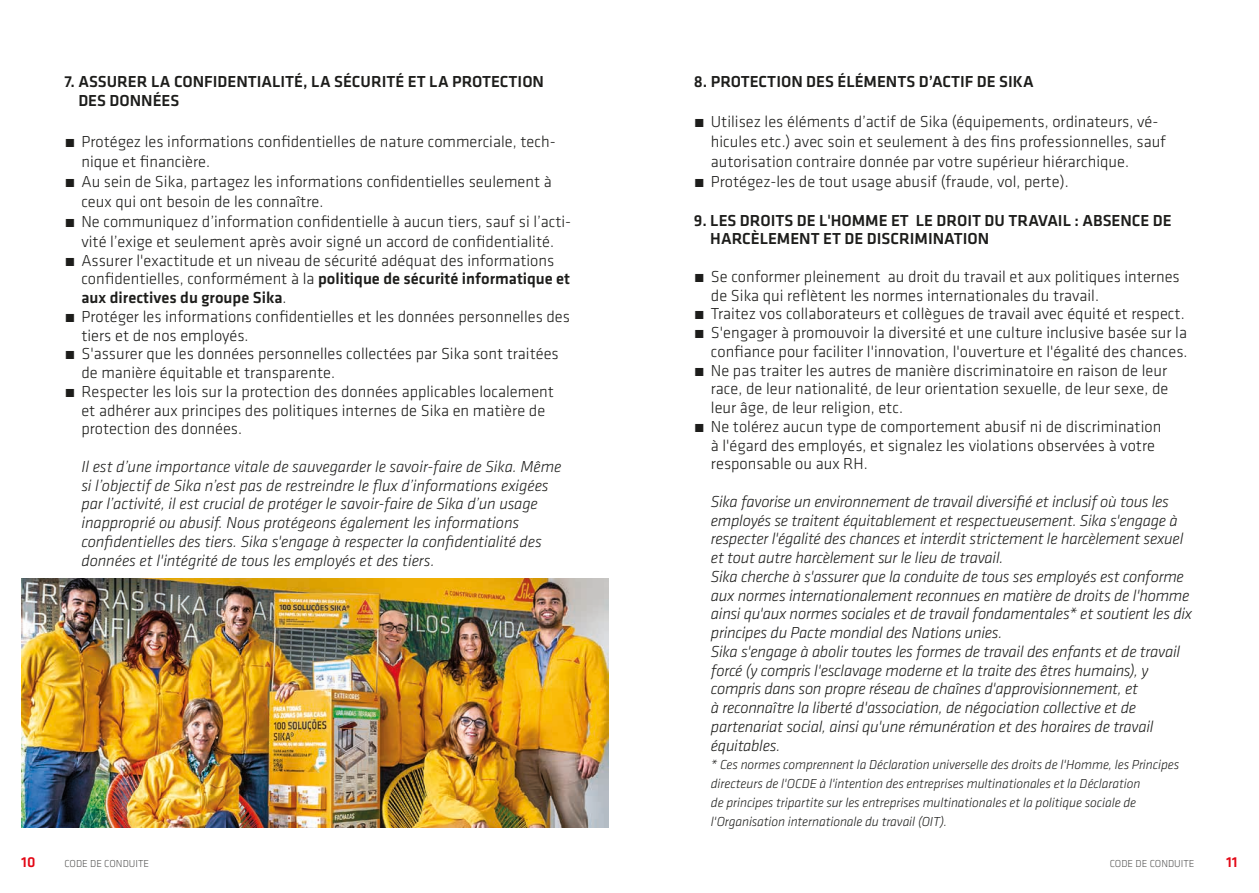
<style>
.page{position:relative;width:1259px;height:893px;background:#fff}
.page>*{position:absolute;margin:0;border:0;box-sizing:border-box;transform-origin:0 0}
.t1{font:300 16.5px/18.8px "Klavika";color:#1d1d1b}
.t2{font:italic 300 16.5px/18.8px "Klavika";letter-spacing:-.015em;color:#1d1d1b}
.Sub-chapter{font:500 16.5px/18.8px "Klavika";color:#1d1d1b}
.SI_Klavika_copy{font:500 16.5px "Klavika";color:#1d1d1b}
.t3{font:500 15px "Klavika";color:#e30614}
.t4{font:italic 300 13.5px/18.8px "Klavika";letter-spacing:-.005em;color:#1d1d1b}
.t5{font:300 10.5px "Klavika";color:#575756}
.s1{font-weight:500}
</style>
<div class="page">
<img style="left:21px;top:578px;width:587px;height:249px">
<p class="Sub-chapter" style="left:78px;top:72px;width:467px;text-indent:-14px">7. ASSURER LA CONFIDENTIALITÉ, LA SÉCURITÉ ET LA PROTECTION<br>DES DONNÉES</p>
<p class="t1" style="left:81px;top:131px;width:476px;line-height:20px;text-indent:-17px">́ Protégez les informations confidentielles de nature commerciale, tech&shy;nique et financière.</p>
<p class="t1" style="left:81px;top:171px;width:472px;line-height:20px;text-indent:-17px">́ Au sein de Sika, partagez les informations confidentielles seulement à ceux qui ont besoin de les connaître.</p>
<p class="t1" style="left:64px;top:211px;width:508px;line-height:20px;text-align:center">́ Ne communiquez d’information confidentielle à aucun tiers, sauf si l’acti&shy;vité l’exige et seulement après avoir signé un accord de confidentialité.</p>
<p class="t1" style="left:81px;top:251px;width:490px;text-indent:-17px">́ Assurer l'exactitude et un niveau de sécurité adéquat des informations confidentielles, conformément à la <span class="s1">politique de sécurité informatique et aux directives du groupe Sika</span>.</p>
<p class="t1" style="left:81px;top:307px;width:490px;text-indent:-17px">́ Protéger les informations confidentielles et les données personnelles des tiers et de nos employés.</p>
<p class="t1" style="left:81px;top:344px;width:479px;text-indent:-17px">́ S'assurer que les données personnelles collectées par Sika sont traitées de manière équitable et transparente.</p>
<p class="t1" style="left:81px;top:382px;width:474px;text-indent:-17px">́ Respecter les lois sur la protection des données applicables localement et adhérer aux principes des politiques internes de Sika en matière de protection des données.</p>
<p class="t2" style="left:81px;top:457px;width:481px">Il est d’une importance vitale de sauvegarder le savoir-faire de Sika. Même si l’objectif de Sika n’est pas de restreindre le flux d’informations exigées par l’activité, il est crucial de protéger le savoir-faire de Sika d’un usage inapproprié ou abusif. Nous protégeons également les informations confidentielles des tiers. Sika s'engage à respecter la confidentialité des données et l'intégrité de tous les employés et des tiers.</p>
<p class="SI_Klavika_copy" style="left:694px;top:71px;width:341px">8. PROTECTION DES ÉLÉMENTS D’ACTIF DE SIKA</p>
<p class="t1" style="left:711px;top:111px;width:457px;line-height:20px;text-indent:-17px">́ Utilisez les éléments d’actif de Sika (équipements, ordinateurs, vé&shy;hicules etc.) avec soin et seulement à des fins professionnelles, sauf autorisation contraire donnée par votre supérieur hiérarchique.</p>
<p class="t1" style="left:694px;top:172px;width:376px">́ Protégez-les de tout usage abusif (fraude, vol, perte).</p>
<p class="Sub-chapter" style="left:710px;top:210px;width:463px;text-indent:-16px">9. LES DROITS DE L'HOMME ET LE DROIT DU TRAVAIL : ABSENCE DE<br>HARCÈLEMENT ET DE DISCRIMINATION</p>
<p class="t1" style="left:711px;top:267px;width:470px;text-indent:-17px">́ Se conformer pleinement au droit du travail et aux politiques internes de Sika qui reflètent les normes internationales du travail.</p>
<p class="t1" style="left:694px;top:304px;width:492px">́ Traitez vos collaborateurs et collègues de travail avec équité et respect.</p>
<p class="t1" style="left:694px;top:323px;width:495px;text-align:right">́ S'engager à promouvoir la diversité et une culture inclusive basée sur la confiance pour faciliter l'innovation, l'ouverture et l'égalité des chances.</p>
<p class="t1" style="left:711px;top:361px;width:459px;text-align:justify;text-indent:-17px">́ Ne pas traiter les autres de manière discriminatoire en raison de leur race, de leur nationalité, de leur orientation sexuelle, de leur sexe, de leur âge, de leur religion, etc.</p>
<p class="t1" style="left:711px;top:417px;width:452px;text-indent:-17px">́ Ne tolérez aucun type de comportement abusif ni de discrimination à l'égard des employés, et signalez les violations observées à votre responsable ou aux RH.</p>
<p class="t2" style="left:711px;top:492px;width:483px">Sika favorise un environnement de travail diversifié et inclusif où tous les employés se traitent équitablement et respectueusement. Sika s'engage à respecter l'égalité des chances et interdit strictement le harcèlement sexuel et tout autre harcèlement sur le lieu de travail.<br>Sika cherche à s'assurer que la conduite de tous ses employés est conforme aux normes internationalement reconnues en matière de droits de l'homme ainsi qu'aux normes sociales et de travail fondamentales* et soutient les dix principes du Pacte mondial des Nations unies.<br>Sika s'engage à abolir toutes les formes de travail des enfants et de travail forcé (y compris l'esclavage moderne et la traite des êtres humains), y compris dans son propre réseau de chaînes d'approvisionnement, et<br>à reconnaître la liberté d'association, de négociation collective et de partenariat social, ainsi qu'une rémunération et des horaires de travail équitables.</p>
<p class="t4" style="left:711px;top:755px;width:470px">* Ces normes comprennent la Déclaration universelle des droits de l'Homme, les Principes directeurs de l'OCDE à l'intention des entreprises multinationales et la Déclaration<br>de principes tripartite sur les entreprises multinationales et la politique sociale de l'Organisation internationale du travail (OIT).</p>
<p class="t3" style="left:21px;top:852px;width:16px">10</p>
<p class="t5" style="left:64px;top:857px;width:86px">CODE DE CONDUITE</p>
<p class="t5" style="left:1109px;top:857px;width:86px">CODE DE CONDUITE</p>
<p class="t3" style="left:1226px;top:852px;width:13px">11</p>
</div>
